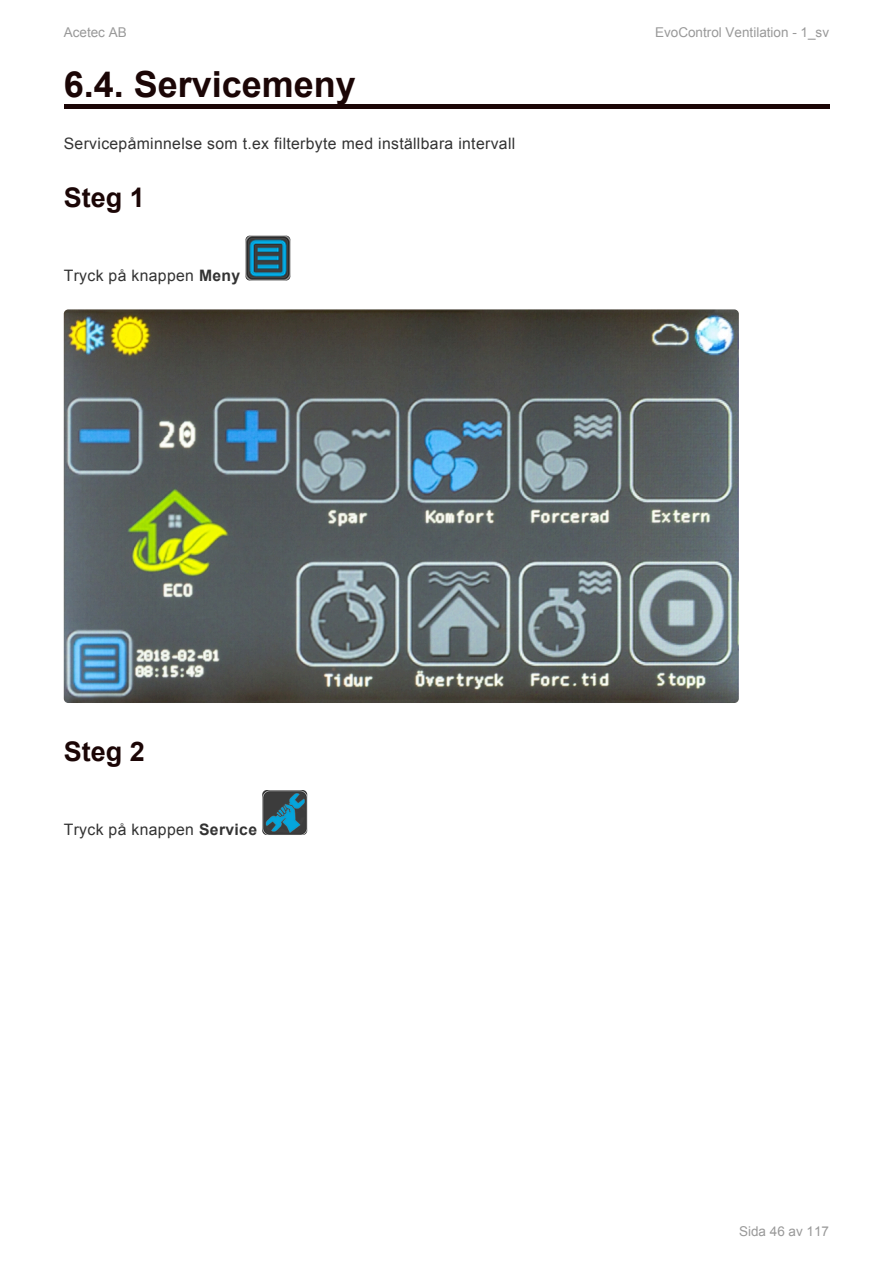
<style>
.page{position:relative;width:893px;height:1263px;background:#fff}
.page>*{position:absolute;margin:0;border:0;box-sizing:border-box;transform-origin:0 0}
.t1{font:700 36px "Arial";color:#1b0606}
.t2{font:700 27px "Arial";color:#1b0606}
.t3{font:15.75px "Arial";letter-spacing:.02em;color:#333}
.t4{font:13.5px "Arial";color:#999}
.s1{font-weight:700}
</style>
<div class="page">
<div style="left:64px;top:104px;width:765px;height:5px;background:#1b0606"></div>
<img style="left:245px;top:236px;width:45px;height:45px;border-radius:4px">
<img style="left:64px;top:309px;width:675px;height:394px;border-radius:4px">
<img style="left:262px;top:790px;width:45px;height:45px;border-radius:4px">
<p class="t4" style="left:64px;top:24px;width:64px">Acetec AB</p>
<p class="t4" style="left:655px;top:24px;width:175px">EvoControl Ventilation - 1_sv</p>
<h1 class="t1" style="left:64px;top:64px;width:294px">6.4. Servicemeny</h1>
<p class="t3" style="left:64px;top:134px;width:453px">Servicepåminnelse som t.ex filterbyte med inställbara intervall</p>
<h2 class="t2" style="left:64px;top:183px;width:82px">Steg 1</h2>
<p class="t3" style="left:64px;top:266px;width:178px">Tryck på knappen <span class="s1">Meny</span></p>
<h2 class="t2" style="left:64px;top:737px;width:82px">Steg 2</h2>
<p class="t3" style="left:64px;top:821px;width:195px">Tryck på knappen <span class="s1">Service</span></p>
<p class="t4" style="left:739px;top:1223px;width:92px">Sida 46 av 117</p>
</div>
